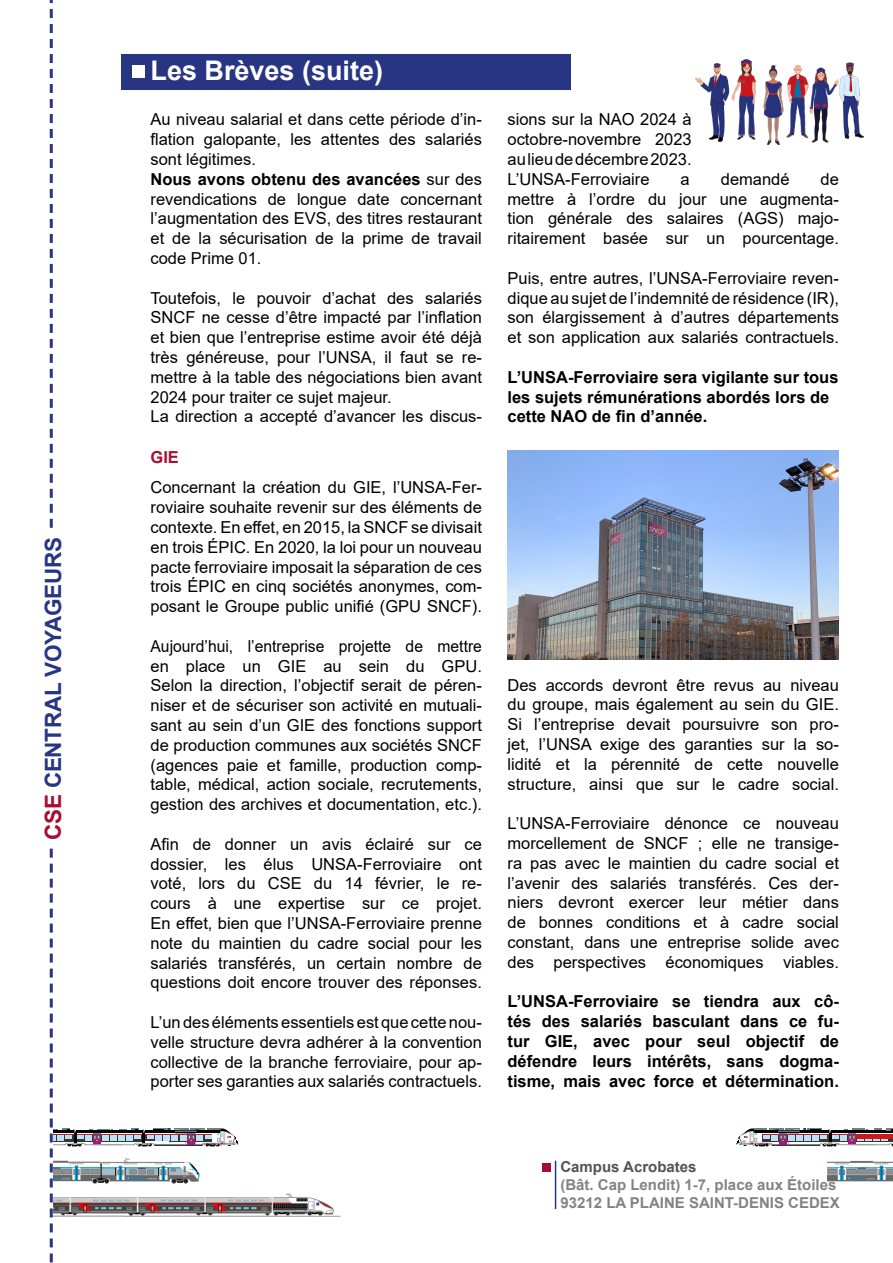
<style>
.page{position:relative;width:893px;height:1263px;background:#fff}
.page>*{position:absolute;margin:0;border:0;box-sizing:border-box;transform-origin:0 0}
.t1{font:700 27px "Arial";color:#fff}
.t2{font:700 22.5px "Arial";letter-spacing:-.01em;color:#283583}
.t3{font:16.5px/19.8px "Arial";color:#000;text-align:justify}
.t4{font:16.5px/19.8px "Arial";color:#000;text-align:justify;scale:.95 1}
.t5{font:700 16.5px/19.8px "Arial";color:#000}
.t6{font:700 16.5px "Arial";color:#a70d32}
.t7{font:700 15px/18px "Arial";color:#838382}
.t8{font:700 15px "Arial";color:#555454}
.s1{color:#a70d32}
.s2{font-weight:700}
</style>
<div class="page">
<div style="left:121px;top:54px;width:450px;height:36px;background:#283583"></div>
<img style="left:507px;top:451px;width:332px;height:209px">
<img style="left:239px;top:1193px;width:102px;height:24px">
<div style="left:542px;top:1163px;width:9px;height:9px;background:#a70d32"></div>
<hr style="left:555px;top:1161px;width:1px;height:48px;background:#283583">
<svg style="left:49px;top:0;width:190px;height:1263px"></svg>
<div style="left:45px;top:530px;width:27px;height:316px;background:#fff"></div>
<img style="left:696px;top:60px;width:168px;height:84px">
<img style="left:827px;top:1161px;width:66px;height:21px">
<svg style="left:736px;top:1128px;width:157px;height:19px"></svg>
<hr style="left:856px;top:1142px;width:24px;height:2px;background:#fff">
<div style="left:132px;top:65px;width:13px;height:13px;background:#fff"></div>
<h2 class="t2" style="left:38px;top:840px;width:305px;rotate:-90deg"><span class="s1">CSE</span> CENTRAL VOYAGEURS</h2>
<h1 class="t1" style="left:151px;top:52px;width:234px">Les Brèves (suite)</h1>
<p class="t3" style="left:151px;top:110px;width:333px;text-align:left">Au niveau salarial et dans cette période d’in&shy;flation galopante, les attentes des salariés sont légitimes.<br><span class="s2">Nous avons obtenu des avancées</span> sur des revendications de longue date concernant l’augmentation des EVS, des titres restaurant et de la sécurisation de la prime de travail code Prime 01.</p>
<p class="t3" style="left:151px;top:288px;width:333px;text-align:left">Toutefois, le pouvoir d’achat des salariés SNCF ne cesse d’être impacté par l’inflation et bien que l’entreprise estime avoir été déjà très généreuse, pour l’UNSA, il faut se re&shy;mettre à la table des négociations bien avant 2024 pour traiter ce sujet majeur.<br>La direction a accepté d’avancer les discus-</p>
<p class="t6" style="left:151px;top:445px;width:30px">GIE</p>
<p class="t3" style="left:151px;top:478px;width:333px">Concernant la création du GIE, l’UNSA-Fer&shy;roviaire souhaite revenir sur des éléments de contexte. En effet, en 2015, la SNCF se divisait en trois ÉPIC. En 2020, la loi pour un nouveau pacte ferroviaire imposait la séparation de ces trois ÉPIC en cinq sociétés anonymes, com&shy;posant le Groupe public unifié (GPU SNCF).</p>
<p class="t4" style="left:151px;top:636px;width:350px">Aujourd’hui, l’entreprise projette de mettre en place un GIE au sein du GPU.<br>Selon la direction, l’objectif serait de péren&shy;niser et de sécuriser son activité en mutuali&shy;sant au sein d’un GIE des fonctions support de production communes aux sociétés SNCF (agences paie et famille, production comp&shy;table, médical, action sociale, recrutements, gestion des archives et documentation, etc.).</p>
<p class="t3" style="left:151px;top:834px;width:333px">Afin de donner un avis éclairé sur ce dossier, les élus UNSA-Ferroviaire ont voté, lors du CSE du 14 février, le re&shy;cours à une expertise sur ce projet.<br>En effet, bien que l’UNSA-Ferroviaire prenne note du maintien du cadre social pour les salariés transférés, un certain nombre de questions doit encore trouver des réponses.</p>
<p class="t3" style="left:151px;top:1012px;width:333px">L’un des éléments essentiels est que cette nou&shy;velle structure devra adhérer à la convention collective de la branche ferroviaire, pour ap&shy;porter ses garanties aux salariés contractuels.</p>
<p class="t3" style="left:507px;top:110px;width:186px">sions sur la NAO 2024 à octobre-novembre 2023 au lieu de décembre 2023.<br>L’UNSA-Ferroviaire</p>
<p class="t3" style="left:681px;top:169px;width:11px">a</p>
<p class="t3" style="left:721px;top:169px;width:70px">demandé</p>
<p class="t3" style="left:507px;top:169px;width:333px;text-indent:313px">de mettre à l’ordre du jour une augmenta&shy;tion générale des salaires (AGS) majo&shy;ritairement basée sur un pourcentage.</p>
<p class="t3" style="left:507px;top:268px;width:333px">Puis, entre autres, l’UNSA-Ferroviaire reven&shy;dique au sujet de l’indemnité de résidence (IR), son élargissement à d’autres départements et son application aux salariés contractuels.</p>
<p class="t5" style="left:507px;top:367px;width:333px">L’UNSA-Ferroviaire sera vigilante sur tous les sujets rémunérations abordés lors de cette NAO de fin d’année.</p>
<p class="t3" style="left:507px;top:675px;width:333px">Des accords devront être revus au niveau du groupe, mais également au sein du GIE.<br>Si l’entreprise devait poursuivre son pro&shy;jet, l’UNSA exige des garanties sur la so&shy;lidité et la pérennité de cette nouvelle structure, ainsi que sur le cadre social.</p>
<p class="t3" style="left:507px;top:813px;width:333px">L’UNSA-Ferroviaire dénonce ce nouveau morcellement de SNCF ; elle ne transige&shy;ra pas avec le maintien du cadre social et l’avenir des salariés transférés. Ces der&shy;niers devront exercer leur métier dans de bonnes conditions et à cadre social constant, dans une entreprise solide avec des perspectives économiques viables.</p>
<p class="t5" style="left:507px;top:992px;width:333px;text-align:justify">L’UNSA-Ferroviaire se tiendra aux cô&shy;tés des salariés basculant dans ce fu&shy;tur GIE, avec pour seul objectif de défendre leurs intérêts, sans dogma&shy;tisme, mais avec force et détermination.</p>
<p class="t8" style="left:560px;top:1156px;width:138px">Campus Acrobates</p>
<p class="t7" style="left:560px;top:1175px;width:281px">(Bât. Cap Lendit) 1-7, place aux Étoiles<br>93212 LA PLAINE SAINT-DENIS CEDEX</p>
</div>
